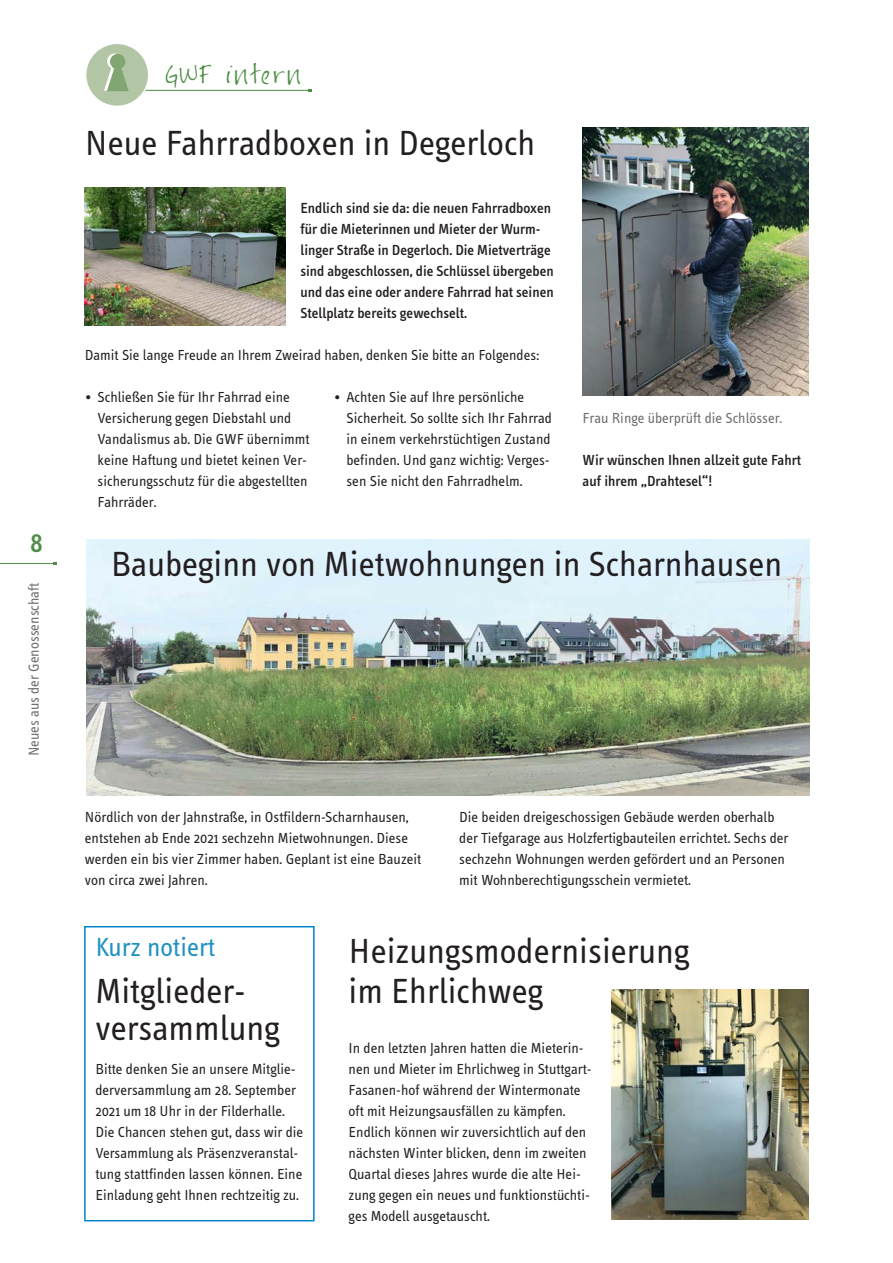
<style>
.page{position:relative;width:893px;height:1263px;background:#fff}
.page>*{position:absolute;margin:0;border:0;box-sizing:border-box;transform-origin:0 0}
.t1{font:36px/40.5px "Info Text";color:#231f20}
.t2{font:27px "Info Text";color:#1f91c0}
.t3{font:500 27px "Info Text";color:#4f8e46}
.t4{font:21px "FG Jayne Print";letter-spacing:.1em;color:#4f8e46}
.t5{font:15px/21px "Info Text";color:#231f20}
.t6{font:500 15px/21px "Info Text";color:#231f20}
.t7{font:15px "Info Text";color:#6d6e70}
</style>
<div class="page">
<div style="left:84px;top:926px;width:230px;height:295px;border:2px solid #0084cb"></div>
<img style="left:86px;top:539px;width:723px;height:256px">
<hr style="left:0;top:563px;width:55px;height:1px;background:#4f8e46">
<hr style="left:121px;top:90px;width:189px;height:1px;background:#4f8e46">
<div style="left:86px;top:43px;width:63px;height:63px;background:#b2c5a5;border-radius:50%"></div>
<div style="left:85px;top:43px;width:64px;height:64px;border:2px solid #fff;border-radius:50%"></div>
<svg style="left:104px;top:53px;width:25px;height:38px"></svg>
<img style="left:582px;top:128px;width:226px;height:268px">
<img style="left:85px;top:187px;width:200px;height:138px">
<img style="left:611px;top:990px;width:197px;height:230px">
<h2 class="t3" style="left:30px;top:533px;width:14px">8</h2>
<p class="t7" style="left:28px;top:756px;width:175px;rotate:-90deg">Neues aus der Genossenschaft</p>
<h3 class="t4" style="left:166px;top:66px;width:137px">GWF intern</h3>
<h1 class="t1" style="left:85px;top:125px;width:452px">Neue Fahrradboxen in Degerloch</h1>
<p class="t6" style="left:300px;top:198px;width:255px">Endlich sind sie da: die neuen Fahrradboxen für die Mieterinnen und Mieter der Wurm&shy;linger Straße in Degerloch. Die Mietverträge sind abgeschlossen, die Schlüssel übergeben und das eine oder andere Fahrrad hat seinen Stellplatz bereits gewechselt.</p>
<p class="t5" style="left:85px;top:345px;width:456px">Damit Sie lange Freude an Ihrem Zweirad haben, denken Sie bitte an Folgendes:</p>
<p class="t5" style="left:346px;top:387px;width:207px;text-indent:-13px">• Achten Sie auf Ihre persönliche Sicherheit. So sollte sich Ihr Fahrrad in einem verkehrstüchtigen Zustand befinden. Und ganz wichtig: Verges&shy;sen Sie nicht den Fahrradhelm.</p>
<p class="t5" style="left:98px;top:387px;width:213px;text-indent:-13px">• Schließen Sie für Ihr Fahrrad eine<br>Versicherung gegen Diebstahl und<br>Vandalismus ab. Die GWF übernimmt keine Haftung und bietet keinen Ver&shy;sicherungsschutz für die abgestellten<br>Fahrräder.</p>
<p class="t7" style="left:582px;top:412px;width:201px">Frau Ringe überprüft die Schlösser.</p>
<p class="t6" style="left:582px;top:450px;width:220px">Wir wünschen Ihnen allzeit gute Fahrt auf ihrem „Drahtesel“!</p>
<h1 class="t1" style="left:111px;top:546px;width:673px">Baubeginn von Mietwohnungen in Scharnhausen</h1>
<p class="t5" style="left:85px;top:807px;width:338px">Nördlich von der Jahnstraße, in Ostfildern-Scharnhausen, entstehen ab Ende 2021 sechzehn Mietwohnungen. Diese werden ein bis vier Zimmer haben. Geplant ist eine Bauzeit von circa zwei Jahren.</p>
<p class="t5" style="left:459px;top:807px;width:331px">Die beiden dreigeschossigen Gebäude werden oberhalb der Tiefgarage aus Holzfertigbauteilen errichtet. Sechs der sechzehn Wohnungen werden gefördert und an Personen mit Wohnberechtigungsschein vermietet.</p>
<h2 class="t2" style="left:95px;top:937px;width:121px">Kurz notiert</h2>
<h1 class="t1" style="left:95px;top:975px;width:186px;line-height:37.5px">Mitglieder&shy;versammlung</h1>
<p class="t5" style="left:95px;top:1059px;width:209px">Bitte denken Sie an unsere Mitglie&shy;derversammlung am 28. September 2021 um 18 Uhr in der Filderhalle.<br>Die Chancen stehen gut, dass wir die Versammlung als Präsenzveranstal&shy;tung stattfinden lassen können. Eine Einladung geht Ihnen rechtzeitig zu.</p>
<h1 class="t1" style="left:348px;top:933px;width:342px">Heizungsmodernisierung im Ehrlichweg</h1>
<p class="t5" style="left:348px;top:1038px;width:244px">In den letzten Jahren hatten die Mieterin&shy;nen und Mieter im Ehrlichweg in Stuttgart-Fasanen-hof während der Wintermonate oft mit Heizungsausfällen zu kämpfen.<br>Endlich können wir zuversichtlich auf den nächsten Winter blicken, denn im zweiten Quartal dieses Jahres wurde die alte Hei&shy;zung gegen ein neues und funktionstüchti&shy;ges Modell ausgetauscht.</p>
</div>
